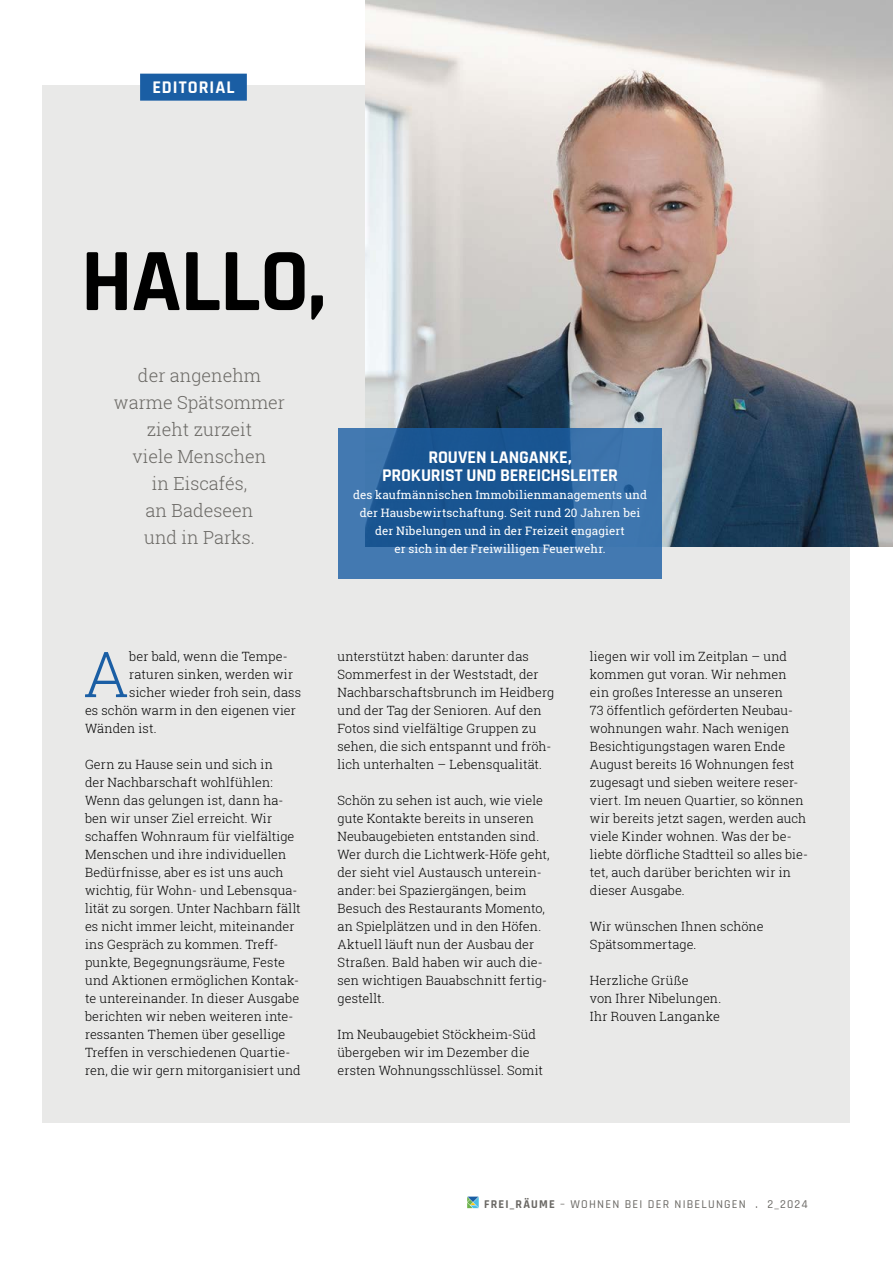
<style>
.page{position:relative;width:893px;height:1263px;background:#fff}
.page>*{position:absolute;margin:0;border:0;box-sizing:border-box;transform-origin:0 0}
.t1{font:700 90px "Rajdhani";letter-spacing:-.01em;color:#000}
.t2{font:300 63.45px "Roboto Slab";color:#1a5ea4}
.t3{font:300 18px/27px "Roboto Slab";color:#6a6864;text-align:center}
.t4{font:700 18px/18px "Rajdhani";letter-spacing:-.005em;color:#fff;text-align:center}
.t5{font:700 18px "Rajdhani";letter-spacing:.055em;color:#fff}
.t6{font:300 12.75px/18px "Roboto Slab";letter-spacing:.005em;color:#000}
.t7{font:500 12px "Rajdhani";letter-spacing:.1em;color:#6a6864}
.t8{font:11.7px/18px "Roboto Slab";letter-spacing:.015em;color:#fff;text-align:center}
.s1{font-weight:700}
</style>
<div class="page">
<hr style="left:0;top:85px;width:1px;height:259px;background:#4bbee5">
<div style="left:43px;top:85px;width:807px;height:1038px;background:#e9e9e8"></div>
<div style="left:140px;top:74px;width:107px;height:27px;background:#1a5ea4"></div>
<svg style="left:467px;top:1196px;width:12px;height:12px"></svg>
<img style="left:366px;top:0;width:527px;height:546px">
<svg style="left:338px;top:428px;width:324px;height:150px;background:#2d66a1"></svg>
<h3 class="t5" style="left:152px;top:77px;width:84px">EDITORIAL</h3>
<h1 class="t1" style="left:81px;top:226px;width:247px">HALLO,</h1>
<h3 class="t3" style="left:114px;top:362px;width:173px">der angenehm warme Spätsommer zieht zurzeit<br>viele Menschen<br>in Eiscafés,<br>an Badeseen<br>und in Parks.</h3>
<h3 class="t4" style="left:382px;top:449px;width:237px">ROUVEN LANGANKE,<br>PROKURIST UND BEREICHSLEITER</h3>
<p class="t8" style="left:353px;top:486px;width:296px">des kaufmännischen Immobilienmanagements und der Hausbewirtschaftung. Seit rund 20 Jahren bei der Nibelungen und in der Freizeit engagiert<br>er sich in der Freiwilligen Feuerwehr.</p>
<h2 class="t2" style="left:83px;top:631px;width:47px">A</h2>
<p class="t6" style="left:129px;top:647px;width:160px">ber bald, wenn die Tempe-</p>
<p class="t6" style="left:129px;top:665px;width:165px">raturen sinken, werden wir</p>
<p class="t6" style="left:129px;top:683px;width:173px">sicher wieder froh sein, dass</p>
<p class="t6" style="left:85px;top:701px;width:212px">es schön warm in den eigenen vier</p>
<p class="t6" style="left:85px;top:719px;width:73px">Wänden ist.</p>
<p class="t6" style="left:85px;top:755px;width:217px">Gern zu Hause sein und sich in<br>der Nachbarschaft wohlfühlen:<br>Wenn das gelungen ist, dann ha&shy;ben wir unser Ziel erreicht. Wir schaffen Wohnraum für vielfältige Menschen und ihre individuellen Bedürfnisse, aber es ist uns auch wichtig, für Wohn- und Lebensqua&shy;lität zu sorgen. Unter Nachbarn fällt es nicht immer leicht, miteinander ins Gespräch zu kommen. Treff&shy;punkte, Begegnungsräume, Feste und Aktionen ermöglichen Kontak&shy;te untereinander. In dieser Ausgabe berichten wir neben weiteren inte&shy;ressanten Themen über gesellige Treffen in verschiedenen Quartie&shy;ren, die wir gern mitorganisiert und</p>
<p class="t6" style="left:337px;top:647px;width:218px">unterstützt haben: darunter das Sommerfest in der Weststadt, der Nachbarschaftsbrunch im Heidberg und der Tag der Senioren. Auf den Fotos sind vielfältige Gruppen zu sehen, die sich entspannt und fröh&shy;lich unterhalten – Lebensqualität.</p>
<p class="t6" style="left:337px;top:791px;width:214px">Schön zu sehen ist auch, wie viele gute Kontakte bereits in unseren<br>Neubaugebieten entstanden sind.<br>Wer durch die Lichtwerk-Höfe geht, der sieht viel Austausch unterein&shy;ander: bei Spaziergängen, beim<br>Besuch des Restaurants Momento, an Spielplätzen und in den Höfen.<br>Aktuell läuft nun der Ausbau der<br>Straßen. Bald haben wir auch die&shy;sen wichtigen Bauabschnitt fertig&shy;gestellt.</p>
<p class="t6" style="left:337px;top:1025px;width:207px">Im Neubaugebiet Stöckheim-Süd übergeben wir im Dezember die ersten Wohnungsschlüssel. Somit</p>
<p class="t6" style="left:590px;top:647px;width:219px">liegen wir voll im Zeitplan – und kommen gut voran. Wir nehmen ein großes Interesse an unseren<br>73 öffentlich geförderten Neubau&shy;wohnungen wahr. Nach wenigen<br>Besichtigungstagen waren Ende<br>August bereits 16 Wohnungen fest zugesagt und sieben weitere reser&shy;viert. Im neuen Quartier, so können wir bereits jetzt sagen, werden auch viele Kinder wohnen. Was der be&shy;liebte dörfliche Stadtteil so alles bie&shy;tet, auch darüber berichten wir in dieser Ausgabe.</p>
<p class="t6" style="left:590px;top:917px;width:175px">Wir wünschen Ihnen schöne<br>Spätsommertage.</p>
<p class="t6" style="left:590px;top:971px;width:133px">Herzliche Grüße<br>von Ihrer Nibelungen.<br>Ihr Rouven Langanke</p>
<p class="t7" style="left:484px;top:1197px;width:325px"><span class="s1">FREI_RÄUME</span> – WOHNEN BEI DER NIBELUNGEN . 2_2024</p>
</div>
